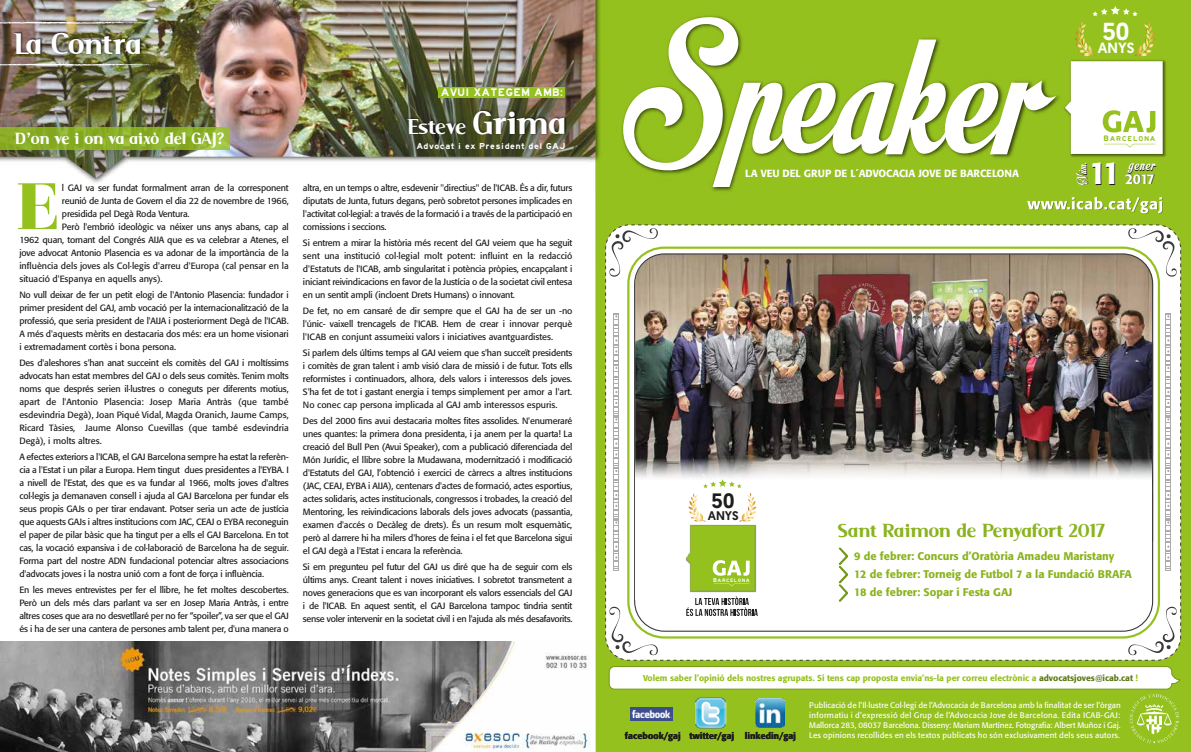
<style>
.page{position:relative;width:1191px;height:752px;background:#fff}
.page>*{position:absolute;margin:0;border:0;box-sizing:border-box;transform-origin:0 0}
.t1{font:187.7px "Motion Picture Personal Use";color:#fff}
.t2{font:900 65px "Bauer Bodoni Std";color:#95c11f}
.t3{font:500 33px "Serif";letter-spacing:.035em;color:#fff}
.t4{font:500 31.1px "Formata";color:#fff}
.t5{font:500 24.6px "Geomanist";color:#fff}
.t6{font:500 24px "Serif";letter-spacing:.04em;color:#fff}
.t7{font:500 21.1px "Serif";letter-spacing:.05em;color:#8ab31d}
.t8{font:500 20.8px "Geomanist";color:#1d1d1b}
.t9{font:500 18px "Serif";letter-spacing:.05em;color:#fff}
.t10{font:17px "Motion Picture Personal Use";letter-spacing:.05em;color:#fff}
.t11{font:500 14.8px "Geomanist";color:#fff}
.t12{font:500 14.1px "Formata";color:#fff}
.t13{font:13.4px "Motion Picture Personal Use";color:#fff}
.t14{font:500 12.5px "Geomanist";color:#1d1d1b}
.t15{font:500 11px/18px "Formata";color:#8ab31d}
.t16{font:500 10.3px "Formata";color:#fff}
.t17{font:10.2px "freewaygothic";color:#fff}
.t18{font:9px/13px "Formata";letter-spacing:-.02em;color:#1d1d1b;text-align:justify}
.t19{font:9px "Formata";color:#1d1d1b}
.t20{font:500 9px "Formata";color:#1d1d1b}
.t21{font:500 8.5px "Formata";color:#95c11f}
.t22{font:8px/10px "Formata";letter-spacing:.02em;color:#fff;text-align:justify}
.t23{font:8px "freewaygothic";color:#fff}
.t24{font:6.5px "freewaygothic";letter-spacing:.09em;color:#95c11f}
.t25{font:4.6px "freewaygothic";letter-spacing:.09em;color:#fff}
.s1{font-size:36px}
.s2{font-size:7.4px}
.s3{font-size:5.2px}
.s4{color:#5b7813}
</style>
<div class="page">
<img style="left:0;top:641px;width:590px;height:110px">
<div style="left:595px;top:0;width:596px;height:751px;background:#95c11f"></div>
<img style="left:1064px;top:59px;width:103px;height:100px">
<img style="left:606px;top:0;width:458px;height:228px">
<svg style="left:1027px;top:197px;width:135px;height:17px"></svg>
<svg style="left:608px;top:665px;width:572px;height:78px"></svg>
<div style="left:605px;top:225px;width:575px;height:435px;background:#fff;border-radius:24px"></div>
<div style="left:627px;top:246px;width:533px;height:392px;border:2px solid #95c11f;border-radius:36px"></div>
<svg style="left:609px;top:606px;width:49px;height:49px"></svg>
<svg style="left:609px;top:228px;width:49px;height:48px"></svg>
<svg style="left:1128px;top:606px;width:48px;height:49px"></svg>
<svg style="left:1128px;top:228px;width:48px;height:48px"></svg>
<svg style="left:1165px;top:313px;width:6px;height:257px"></svg>
<svg style="left:613px;top:313px;width:6px;height:257px"></svg>
<svg style="left:1092px;top:6px;width:45px;height:10px"></svg>
<svg style="left:1065px;top:22px;width:97px;height:132px"></svg>
<img style="left:635px;top:254px;width:518px;height:200px">
<svg style="left:635px;top:454px;width:516px;height:139px"></svg>
<svg style="left:838px;top:547px;width:10px;height:55px"></svg>
<svg style="left:686px;top:596px;width:72px;height:19px"></svg>
<img style="left:685px;top:524px;width:71px;height:68px">
<svg style="left:686px;top:479px;width:70px;height:111px"></svg>
<img style="left:87px;top:0;width:519px;height:371px">
<img style="left:0;top:0;width:595px;height:178px">
<svg style="left:0;top:127px;width:229px;height:22px;fill:#8aae27"></svg>
<img style="left:12px;top:25px;width:238px;height:54px">
<svg style="left:0;top:22px;width:155px;height:3px"></svg>
<svg style="left:0;top:64px;width:155px;height:2px"></svg>
<div style="left:439px;top:87px;width:126px;height:10px;background:#95c11f"></div>
<img style="left:405px;top:102px;width:183px;height:43px">
<img style="left:630px;top:706px;width:42px;height:14px">
<img style="left:694px;top:697px;width:32px;height:32px">
<img style="left:755px;top:698px;width:29px;height:29px">
<h3 class="t3" style="left:14px;top:25px;width:127px">La Contra</h3>
<h3 class="t9" style="left:15px;top:129px;width:211px">D’on ve i on va això del GAJ?</h3>
<h2 class="t2" style="left:17px;top:167px;width:45px">E</h2>
<p class="t18" style="left:62px;top:181px;width:228px">l GAJ va ser fundat formalment arran de la corresponent</p>
<p class="t18" style="left:62px;top:194px;width:228px">reunió de Junta de Govern el dia 22 de novembre de 1966,</p>
<p class="t18" style="left:62px;top:207px;width:129px">presidida pel Degà Roda Ventura.</p>
<p class="t18" style="left:62px;top:220px;width:228px">Però l'embrió ideològic va néixer uns anys abans, cap al</p>
<p class="t18" style="left:19px;top:233px;width:271px">1962 quan, tornant del Congrés AIJA que es va celebrar a Atenes, el</p>
<p class="t18" style="left:19px;top:246px;width:271px">jove advocat Antonio Plasencia es va adonar de la importància de la</p>
<p class="t19" style="left:19px;top:260px;width:271px">influència dels joves als Col·legis d'arreu d'Europa (cal pensar en la</p>
<p class="t19" style="left:19px;top:273px;width:145px">situació d'Espanya en aquells anys).</p>
<p class="t18" style="left:19px;top:288px;width:271px">No vull deixar de fer un petit elogi de l'Antonio Plasencia: fundador i primer president del GAJ, amb vocació per la internacionalització de la professió, que seria president de l'AIJA i posteriorment Degà de l'ICAB.<br>A més d'aquests mèrits en destacaria dos més: era un home visionari i extremadament cortès i bona persona.</p>
<p class="t18" style="left:19px;top:356px;width:271px">Des d'aleshores s'han anat succeint els comitès del GAJ i moltíssims advocats han estat membres del GAJ o dels seus comitès. Tenim molts noms que després serien il·lustres o coneguts per diferents motius, apart de l'Antonio Plasencia: Josep Maria Antràs (que també esdevindria Degà), Joan Piqué Vidal, Magda Oranich, Jaume Camps, Ricard Tàsies, Jaume Alonso Cuevillas (que també esdevindria Degà), i molts altres.</p>
<p class="t18" style="left:19px;top:450px;width:271px">A efectes exteriors a l'ICAB, el GAJ Barcelona sempre ha estat la referèn&shy;cia a l'Estat i un pilar a Europa. Hem tingut dues presidentes a l'EYBA. I a nivell de l'Estat, des que es va fundar al 1966, molts joves d'altres col·legis ja demanaven consell i ajuda al GAJ Barcelona per fundar els seus propis GAJs o per tirar endavant. Potser seria un acte de justícia que aquests GAJs i altres institucions com JAC, CEAJ o EYBA reconeguin el paper de pilar bàsic que ha tingut per a ells el GAJ Barcelona. En tot cas, la vocació expansiva i de col·laboració de Barcelona ha de seguir.<br>Forma part del nostre ADN fundacional potenciar altres associacions d'advocats joves i la nostra unió com a font de força i influència.</p>
<p class="t18" style="left:19px;top:583px;width:271px">En les meves entrevistes per fer el llibre, he fet moltes descobertes.<br>Però un dels més clars parlant va ser en Josep Maria Antràs, i entre altres coses que ara no desvetllaré per no fer “spoiler”, va ser que el GAJ és i ha de ser una cantera de persones amb talent per, d'una manera o</p>
<p class="t17" style="left:441px;top:86px;width:123px">AVUI XATEGEM AMB:</p>
<h3 class="t6" style="left:408px;top:113px;width:158px">Esteve <span class="s1">Grima</span></h3>
<p class="t23" style="left:416px;top:141px;width:151px">Advocat i ex President del GAJ</p>
<p class="t18" style="left:303px;top:181px;width:271px">altra, en un temps o altre, esdevenir "directius" de l'ICAB. És a dir, futurs diputats de Junta, futurs degans, però sobretot persones implicades en l'activitat col·legial: a través de la formació i a través de la participació en comissions i seccions.</p>
<p class="t18" style="left:303px;top:236px;width:271px">Si entrem a mirar la història més recent del GAJ veiem que ha seguit sent una institució col·legial molt potent: influint en la redacció d'Estatuts de l'ICAB, amb singularitat i potència pròpies, encapçalant i iniciant reivindicacions en favor de la Justícia o de la societat civil entesa en un sentit ampli (incloent Drets Humans) o innovant.</p>
<p class="t18" style="left:303px;top:304px;width:271px">De fet, no em cansaré de dir sempre que el GAJ ha de ser un -no l'únic- vaixell trencagels de l'ICAB. Hem de crear i innovar perquè l'ICAB en conjunt assumeixi valors i iniciatives avantguardistes.</p>
<p class="t18" style="left:303px;top:346px;width:271px">Si parlem dels últims temps al GAJ veiem que s'han succeït presidents i comitès de gran talent i amb visió clara de missió i de futur. Tots ells reformistes i continuadors, alhora, dels valors i interessos dels joves.<br>S'ha fet de tot i gastant energia i temps simplement per amor a l'art.<br>No conec cap persona implicada al GAJ amb interessos espuris.</p>
<p class="t18" style="left:303px;top:414px;width:271px">Des del 2000 fins avui destacaria moltes fites assolides. N'enumeraré unes quantes: la primera dona presidenta, i ja anem per la quarta! La creació del Bull Pen (Avui Speaker), com a publicació diferenciada del Món Jurídic, el llibre sobre la Mudawana, modernització i modificació d'Estatuts del GAJ, l’obtenció i exercici de càrrecs a altres institucions (JAC, CEAJ, EYBA i AIJA), centenars d'actes de formació, actes esportius, actes solidaris, actes institucionals, congressos i trobades, la creació del Mentoring, les reivindicacions laborals dels joves advocats (passantia, examen d'accés o Decàleg de drets). És un resum molt esquemàtic, però al darrere hi ha milers d'hores de feina i el fet que Barcelona sigui el GAJ degà a l'Estat i encara la referència.</p>
<p class="t18" style="left:303px;top:560px;width:271px">Si em pregunteu pel futur del GAJ us diré que ha de seguir com els últims anys. Creant talent i noves iniciatives. I sobretot transmetent a noves generacions que es van incorporant els valors essencials del GAJ i de l'ICAB. En aquest sentit, el GAJ Barcelona tampoc tindria sentit sense voler intervenir en la societat civil i en l'ajuda als més desafavorits.</p>
<h1 class="t1" style="left:623px;top:-14px;width:415px">Speaker</h1>
<p class="t16" style="left:745px;top:167px;width:275px">LA VEU DEL GRUP DE L´ADVOCACIA JOVE DE BARCELONA</p>
<h3 class="t5" style="left:1102px;top:15px;width:29px">50</h3>
<h3 class="t11" style="left:1097px;top:38px;width:38px">ANYS</h3>
<p class="t24" style="left:1103px;top:134px;width:54px"><span class="s2">B</span>ARCELONA</p>
<h3 class="t13" style="left:1074px;top:185px;width:24px;rotate:-90deg">Núm.</h3>
<h3 class="t4" style="left:1088px;top:154px;width:33px">11</h3>
<h3 class="t10" style="left:1129px;top:155px;width:27px">gener</h3>
<h3 class="t12" style="left:1125px;top:170px;width:31px">2017</h3>
<h3 class="t8" style="left:711px;top:486px;width:25px">50</h3>
<h3 class="t14" style="left:707px;top:506px;width:33px">ANYS</h3>
<p class="t25" style="left:713px;top:577px;width:38px"><span class="s3">B</span>ARCELONA</p>
<h3 class="t7" style="left:838px;top:519px;width:268px">Sant Raimon de Penyafort 2017</h3>
<p class="t15" style="left:854px;top:547px;width:279px">9 de febrer: Concurs d’Oratòria Amadeu Maristany<br>12 de febrer: Torneig de Futbol 7 a la Fundació BRAFA<br>18 de febrer: Sopar i Festa GAJ</p>
<p class="t21" style="left:643px;top:672px;width:496px">Volem saber l’opinió dels nostres agrupats. Si tens cap proposta envia’ns-la per correu electrònic a <span class="s4">advocatsjoves@icab.cat</span> !</p>
<p class="t20" style="left:625px;top:729px;width:173px">facebook/gaj twitter/gaj linkedin/gaj</p>
<p class="t22" style="left:809px;top:699px;width:313px">Publicació de l’Il·lustre Col·legi de l’Advocacia de Barcelona amb la finalitat de ser l’òrgan informatiu i d’expressió del Grup de l’Advocacia Jove de Barcelona. Edita ICAB-GAJ:<br>Mallorca 283, 08037 Barcelona. Disseny: Mariam Martínez. Fotografia: Albert Muñoz i Gaj.<br>Les opinions recollides en els textos publicats ho són exclusivament dels seus autors.</p>
</div>
